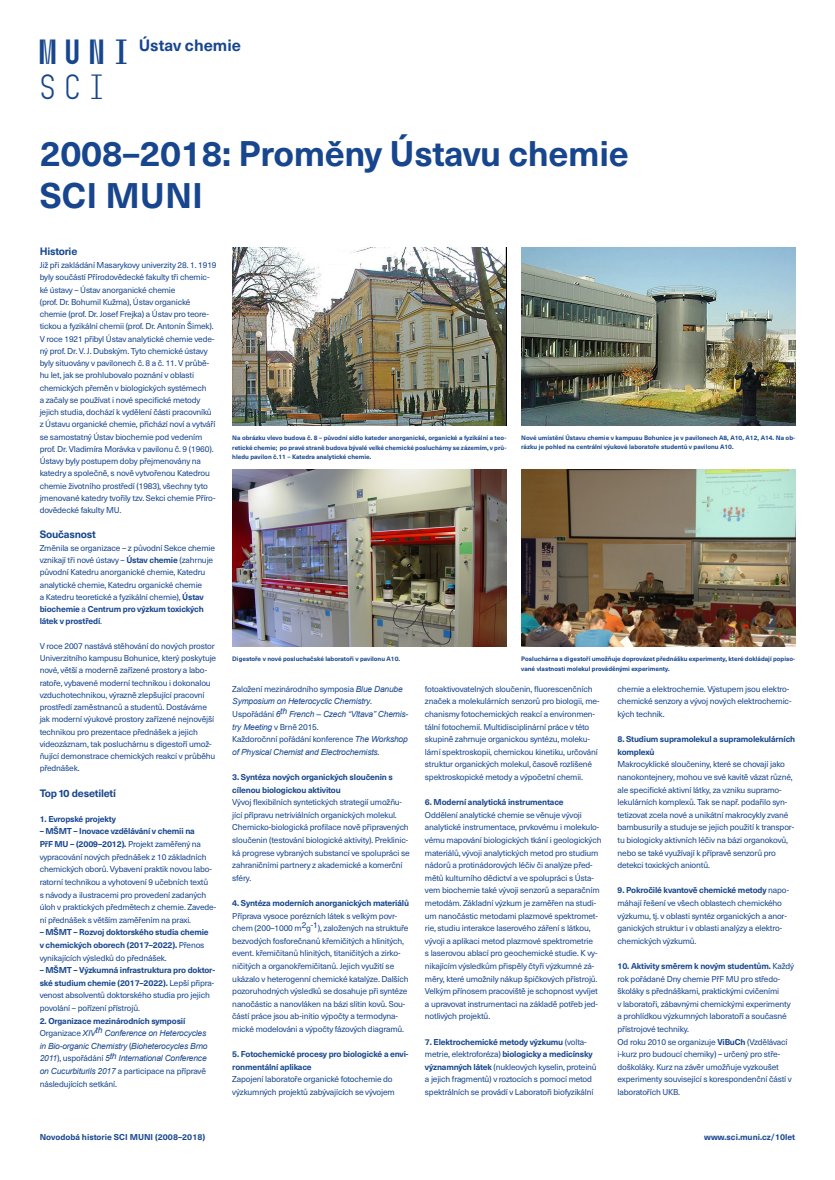
<style>
.page{position:relative;width:835px;height:1180px;background:#fff}
.page>*{position:absolute;margin:0;border:0;box-sizing:border-box;transform-origin:0 0}
.Default{font:700 35px/42px "Neue Haas Unica Pro";letter-spacing:-.01em;color:#17468e}
.Default-2{font:700 35px "Muni";color:#17468e}
.Default-3{font:35px "Muni";color:#17468e}
.Default-4{font:700 16.1px "Neue Haas Unica Pro";color:#17468e}
.Default-5{font:700 10.5px "Neue Haas Unica Pro";letter-spacing:-.02em;color:#17468e}
.t1{font:8.4px/12.6px "Neue Haas Unica Pro";letter-spacing:-.02em;color:#17468e}
.Default-6{font:700 8.4px/12.6px "Neue Haas Unica Pro";letter-spacing:-.02em;color:#17468e}
.t2{font:italic 8.4px/12.6px "Arial";letter-spacing:-.02em;color:#17468e}
.Default-7{font:700 8.4px "Neue Haas Unica Pro";color:#17468e}
.t3{font:700 6.3px/9.4px "Neue Haas Unica Pro";color:#17468e}
.s1{font-weight:700}
.s2{font-weight:400}
.s3{font-family:"Neue Haas Unica Pro";font-style:normal}
</style>
<div class="page">
<img style="left:521px;top:247px;width:274px;height:178px">
<img style="left:521px;top:469px;width:274px;height:178px">
<img style="left:232px;top:247px;width:274px;height:178px">
<img style="left:232px;top:469px;width:274px;height:178px">
<p class="Default-2" style="left:35px;top:33px;width:99px">MUNI</p>
<p class="Default-3" style="left:35px;top:69px;width:75px">SCI</p>
<p class="Default-4" style="left:139px;top:36px;width:104px">Ústav chemie</p>
<p class="Default" style="left:40px;top:133px;width:590px">2008–2018: Proměny Ústavu chemie<br>SCI MUNI</p>
<p class="Default-5" style="left:40px;top:245px;width:39px">Historie</p>
<p class="t1" style="left:40px;top:259px;width:178px;line-height:12.2px">Již při zakládání Masarykovy univerzity 28. 1. 1919 byly součástí Přírodovědecké fakulty tři chemic&shy;ké ústavy – Ústav anorganické chemie<br>(prof. Dr. Bohumil Kužma), Ústav organické chemie (prof. Dr. Josef Frejka) a Ústav pro teore&shy;tickou a fyzikální chemii (prof. Dr. Antonín Šimek).<br>V roce 1921 přibyl Ústav analytické chemie vede&shy;ný prof. Dr. V. J. Dubským. Tyto chemické ústavy byly situovány v pavilonech č. 8 a č. 11. V průbě&shy;hu let, jak se prohlubovalo poznání v oblasti chemických přeměn v biologických systémech<br>a začaly se používat i nové specifické metody jejich studia, dochází k vydělení části pracovníků z Ústavu organické chemie, přichází noví a vytváří se samostatný Ústav biochemie pod vedením prof. Dr. Vladimíra Morávka v pavilonu č. 9 (1960).<br>Ústavy byly postupem doby přejmenovány na katedry a společně, s nově vytvořenou Katedrou chemie životního prostředí (1983), všechny tyto jmenované katedry tvořily tzv. Sekci chemie Příro&shy;dovědecké fakulty MU.</p>
<p class="Default-5" style="left:40px;top:528px;width:58px">Současnost</p>
<p class="t1" style="left:40px;top:542px;width:177px;line-height:12.2px">Změnila se organizace – z původní Sekce chemie vznikají tři nové ústavy – <span class="s1">Ústav chemie</span> (zahrnuje původní Katedru anorganické chemie, Katedru analytické chemie, Katedru organické chemie<br>a Katedru teoretické a fyzikální chemie), <span class="s1">Ústav biochemie</span> a <span class="s1">Centrum pro výzkum toxických látek v prostředí</span>.</p>
<p class="t1" style="left:40px;top:640px;width:178px;line-height:12.2px">V roce 2007 nastává stěhování do nových prostor Univerzitního kampusu Bohunice, který poskytuje nové, větší a moderně zařízené prostory a labo&shy;ratoře, vybavené moderní technikou i dokonalou vzduchotechnikou, výrazně zlepšující pracovní prostředí zaměstnanců a studentů. Dostáváme jak moderní výukové prostory zařízené nejnovější technikou pro prezentace přednášek a jejich videozáznam, tak posluchárnu s digestoří umož&shy;ňující demonstrace chemických reakcí v průběhu přednášek.</p>
<p class="Default-5" style="left:40px;top:786px;width:78px">Top 10 desetiletí</p>
<p class="Default-6" style="left:40px;top:812px;width:78px">1. Evropské projekty</p>
<p class="t1" style="left:40px;top:825px;width:178px"><span class="s1">– MŠMT – Inovace vzdělávání v chemii na<br>PřF MU – (2009–2012).</span> Projekt zaměřený na vypracování nových přednášek z 10 základních chemických oborů. Vybavení praktik novou labo&shy;ratorní technikou a vyhotovení 9 učebních textů<br>s návody a ilustracemi pro provedení zadaných úloh v praktických předmětech z chemie. Zavede&shy;ní přednášek s větším zaměřením na praxi.</p>
<p class="Default-6" style="left:40px;top:926px;width:170px">– MŠMT – Rozvoj doktorského studia chemie v chemických oborech (2017–2022). <span class="s2">Přenos vynikajících výsledků do přednášek.</span></p>
<p class="t1" style="left:40px;top:964px;width:177px"><span class="s1">– MŠMT – Výzkumná infrastruktura pro doktor&shy;ské studium chemie (2017–2022).</span> Lepší připra&shy;venost absolventů doktorského studia pro jejich povolání – pořízení přístrojů.</p>
<p class="Default-6" style="left:40px;top:1014px;width:147px">2. Organizace mezinárodních symposií</p>
<p class="t2" style="left:40px;top:1027px;width:169px"><span class="s3">Organizace</span> XIVth Conference on Heterocycles in Bio-organic Chemistry <span class="s3">(</span>Bioheterocycles Brno 2011<span class="s3">), uspořádání</span> 5th International Conference on Cucurbiturils 2017 <span class="s3">a participace na přípravě následujících setkání.</span></p>
<p class="t3" style="left:232px;top:433px;width:275px;text-align:justify">Na obrázku vlevo budova č. 8 – původní sídlo kateder anorganické, organické a fyzikální a teo&shy;retické chemie; po pravé straně budova bývalé velké chemické posluchárny se zázemím, v prů&shy;hledu pavilon č.11 – Katedra analytické chemie.</p>
<p class="t3" style="left:521px;top:433px;width:275px">Nové umístění Ústavu chemie v kampusu Bohunice je v pavilonech A8, A10, A12, A14. Na ob&shy;rázku je pohled na centrální výukové laboratoře studentů v pavilonu A10.</p>
<p class="t3" style="left:232px;top:654px;width:169px">Digestoře v nové posluchačské laboratoři v pavilonu A10.</p>
<p class="t3" style="left:521px;top:654px;width:275px">Posluchárna s digestoří umožňuje doprovázet přednášku experimenty, které dokládají popiso&shy;vané vlastnosti molekul prováděnými experimenty.</p>
<p class="t2" style="left:232px;top:682px;width:172px"><span class="s3">Založení mezinárodního symposia</span> Blue Danube<br>Symposium on Heterocyclic Chemistry<span class="s3">.</span></p>
<p class="t2" style="left:232px;top:708px;width:177px"><span class="s3">Uspořádání</span> 6th French – Czech “Vltava” Chemis&shy;try Meeting <span class="s3">v Brně 2015.</span></p>
<p class="t2" style="left:232px;top:733px;width:177px"><span class="s3">Každoročnní pořádání konference</span> The Workshop of Physical Chemist and Electrochemists<span class="s3">.</span></p>
<p class="Default-6" style="left:232px;top:770px;width:162px">3. Syntéza nových organických sloučenin s cílenou biologickou aktivitou</p>
<p class="t1" style="left:232px;top:796px;width:179px">Vývoj flexibilních syntetických strategií umožňu&shy;jící přípravu netriviálních organických molekul.<br>Chemicko-biologická profilace nově připravených sloučenin (testování biologické aktivity). Preklinic&shy;ká progrese vybraných substancí ve spolupráci se zahraničními partnery z akademické a komerční sféry.</p>
<p class="Default-6" style="left:232px;top:896px;width:178px">4. Syntéza moderních anorganických materiálů</p>
<p class="t1" style="left:232px;top:909px;width:178px">Příprava vysoce porézních látek s velkým povr&shy;chem (200–1000 m2g-1), založených na struktuře bezvodých fosforečnanů křemičitých a hlinitých, event. křemičitanů hlinitých, titaničitých a zirko&shy;ničitých a organokřemičitanů. Jejich využití se ukázalo v heterogenní chemické katalýze. Dalších pozoruhodných výsledků se dosahuje při syntéze nanočástic a nanovláken na bázi slitin kovů. Sou&shy;částí práce jsou ab-initio výpočty a termodyna&shy;mické modelováni a výpočty fázových diagramů.</p>
<p class="Default-6" style="left:232px;top:1048px;width:178px">5. Fotochemické procesy pro biologické a envi&shy;ronmentální aplikace</p>
<p class="t1" style="left:232px;top:1073px;width:164px">Zapojení laboratoře organické fotochemie do výzkumných projektů zabývajících se vývojem</p>
<p class="t1" style="left:425px;top:682px;width:176px">fotoaktivovatelných sloučenin, fluorescenčních značek a molekulárních senzorů pro biologii, me&shy;chanismy fotochemických reakcí a environmen&shy;tální fotochemií. Multidisciplinární práce v této skupině zahrnuje organickou syntézu, moleku&shy;lární spektroskopii, chemickou kinetiku, určování struktur organických molekul, časově rozlišené spektroskopické metody a výpočetní chemii.</p>
<p class="Default-6" style="left:425px;top:796px;width:140px">6. Moderní analytická instrumentace</p>
<p class="t1" style="left:425px;top:808px;width:178px">Oddělení analytické chemie se věnuje vývoji analytické instrumentace, prvkovému i molekulo&shy;vému mapování biologických tkání i geologických materiálů, vývoji analytických metod pro studium nádorů a protinádorových léčiv či analýze před&shy;mětů kulturního dědictví a ve spolupráci s Ústa&shy;vem biochemie také vývoji senzorů a separačním metodám. Základní výzkum je zaměřen na studi&shy;um nanočástic metodami plazmové spektromet&shy;rie, studiu interakce laserového záření s látkou, vývoji a aplikaci metod plazmové spektrometrie<br>s laserovou ablací pro geochemické studie. K vy&shy;nikajícím výsledkům přispěly čtyři výzkumné zá&shy;měry, které umožnily nákup špičkových přístrojů.<br>Velkým přínosem pracoviště je schopnost vyvíjet a upravovat instrumentaci na základě potřeb jed&shy;notlivých projektů.</p>
<p class="t1" style="left:425px;top:1035px;width:173px"><span class="s1">7. Elektrochemické metody výzkumu</span> (volta&shy;metrie, elektroforéza) <span class="s1">biologicky a medicínsky významných látek</span> (nukleových kyselin, proteinů a jejich fragmentů) v roztocích s pomocí metod spektrálních se provádí v Laboratoři biofyzikální</p>
<p class="t1" style="left:617px;top:682px;width:175px">chemie a elektrochemie. Výstupem jsou elektro&shy;chemické senzory a vývoj nových elektrochemic&shy;kých technik.</p>
<p class="Default-6" style="left:617px;top:733px;width:179px">8. Studium supramolekul a supramolekulárních komplexů</p>
<p class="t1" style="left:617px;top:758px;width:178px">Makrocyklické sloučeniny, které se chovají jako nanokontejnery, mohou ve své kavitě vázat různé, ale specifické aktivní látky, za vzniku supramo&shy;lekulárních komplexů. Tak se např. podařilo syn&shy;tetizovat zcela nové a unikátní makrocykly zvané bambusurily a studuje se jejich použití k transpor&shy;tu biologicky aktivních léčiv na bázi organokovů, nebo se také využívají k přípravě senzorů pro detekci toxických aniontů.</p>
<p class="t1" style="left:617px;top:884px;width:173px"><span class="s1">9. Pokročilé kvantově chemické metody</span> napo&shy;máhají řešení ve všech oblastech chemického výzkumu, tj. v oblasti syntéz organických a anor&shy;ganických struktur i v oblasti analýzy a elektro&shy;chemických výzkumů.</p>
<p class="t1" style="left:617px;top:960px;width:178px"><span class="s1">10. Aktivity směrem k novým studentům.</span> Každý rok pořádané Dny chemie PřF MU pro středo&shy;školáky s přednáškami, praktickými cvičeními<br>v laboratoři, zábavnými chemickými experimenty a prohlídkou výzkumných laboratoří a současné přístrojové techniky.</p>
<p class="t1" style="left:617px;top:1035px;width:176px">Od roku 2010 se organizuje <span class="s1">ViBuCh</span> (Vzdělávací i-kurz pro budoucí chemiky) – určený pro stře&shy;doškoláky. Kurz na závěr umožňuje vyzkoušet experimenty související s korespondenční částí v laboratořích UKB.</p>
<p class="Default-7" style="left:40px;top:1131px;width:167px">Novodobá historie SCI MUNI (2008–2018)</p>
<p class="Default-7" style="left:704px;top:1131px;width:92px">www.sci.muni.cz/10let</p>
</div>
